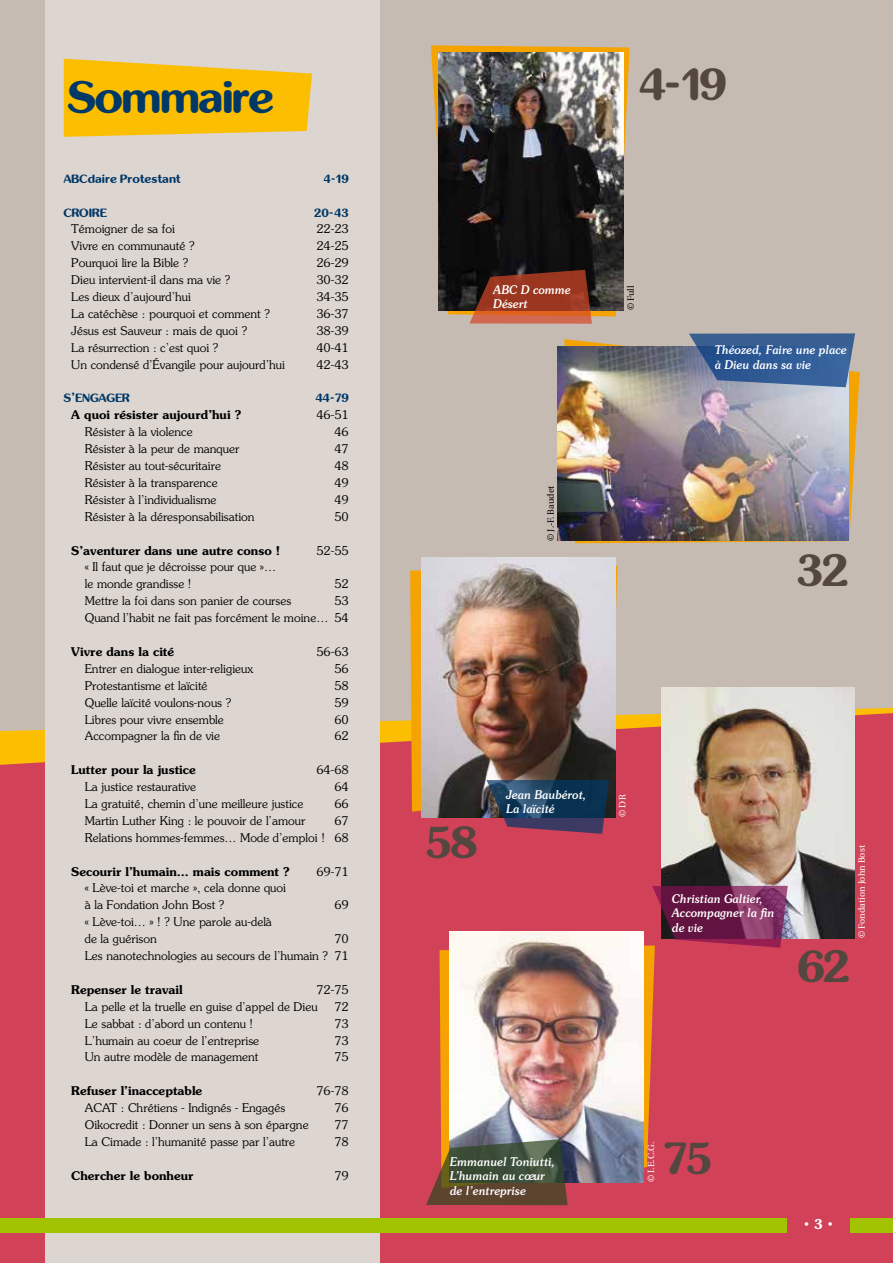
<style>
.page{position:relative;width:893px;height:1263px;background:#fff}
.page>*{position:absolute;margin:0;border:0;box-sizing:border-box;transform-origin:0 0}
.t1{font:700 45.6px "inglobal";letter-spacing:-.05em;color:#003867}
.t2{font:700 45px "inglobal";letter-spacing:-.05em;color:#54473f}
.t3{font:700 14.25px "inglobal";color:#fff}
.t4{font:300 12px/17px "Souvenir";color:#000}
.t5{font:600 12px "Souvenir";color:#000}
.t6{font:italic 500 12px/14.4px "Souvenir";color:#fff;scale:.9 1}
.t7{font:700 12px "inglobal";color:#003867}
.t8{font:9px "Utopia";color:#fff}
.t9{font:9px "Utopia";color:#000}
</style>
<div class="page">
<div style="left:0;top:0;width:893px;height:764px;background:#c6bbb3"></div>
<div style="left:0;top:765px;width:893px;height:498px;background:#d14259"></div>
<svg style="left:0;top:708px;width:893px;height:57px"></svg>
<div style="left:45px;top:0;width:335px;height:1263px;background:#dcd5d0"></div>
<svg style="left:64px;top:59px;width:248px;height:78px;background:#f6c11b"></svg>
<img style="left:662px;top:687px;width:193px;height:251px">
<svg style="left:652px;top:886px;width:136px;height:62px;background:#802853"></svg>
<svg style="left:564px;top:339px;width:296px;height:204px"></svg>
<img style="left:557px;top:346px;width:291px;height:195px">
<svg style="left:689px;top:333px;width:166px;height:54px;background:#456796"></svg>
<svg style="left:431px;top:45px;width:199px;height:271px"></svg>
<img style="left:438px;top:53px;width:186px;height:258px">
<svg style="left:469px;top:270px;width:123px;height:54px;background:#923e26"></svg>
<div style="left:0;top:1218px;width:787px;height:15px;background:#a2c301"></div>
<div style="left:850px;top:1218px;width:43px;height:15px;background:#a2c301"></div>
<svg style="left:410px;top:566px;width:208px;height:246px;background:#e9a02c"></svg>
<svg style="left:439px;top:945px;width:216px;height:243px;background:#e5832a"></svg>
<img style="left:422px;top:557px;width:194px;height:260px">
<svg style="left:487px;top:780px;width:122px;height:54px;background:#363e5d"></svg>
<img style="left:449px;top:931px;width:194px;height:251px">
<svg style="left:426px;top:1139px;width:142px;height:66px;background:#5d503d"></svg>
<h1 class="t1" style="left:68px;top:72px;width:208px">Sommaire</h1>
<p class="t7" style="left:64px;top:172px;width:118px">ABCdaire Protestant</p>
<p class="t7" style="left:323px;top:172px;width:27px">4-19</p>
<p class="t7" style="left:64px;top:206px;width:45px">CROIRE</p>
<p class="t7" style="left:314px;top:206px;width:36px">20-43</p>
<p class="t4" style="left:71px;top:221px;width:105px">Témoigner de sa foi</p>
<p class="t4" style="left:316px;top:221px;width:34px">22-23</p>
<p class="t4" style="left:71px;top:238px;width:125px">Vivre en communauté ?</p>
<p class="t4" style="left:316px;top:238px;width:34px">24-25</p>
<p class="t4" style="left:71px;top:254px;width:119px">Pourquoi lire la Bible ?</p>
<p class="t4" style="left:316px;top:254px;width:34px">26-29</p>
<p class="t4" style="left:71px;top:271px;width:161px">Dieu intervient-il dans ma vie ?</p>
<p class="t4" style="left:316px;top:271px;width:34px">30-32</p>
<p class="t4" style="left:71px;top:288px;width:121px">Les dieux d’aujourd’hui</p>
<p class="t4" style="left:316px;top:288px;width:34px">34-35</p>
<p class="t4" style="left:71px;top:305px;width:200px">La catéchèse : pourquoi et comment ?</p>
<p class="t4" style="left:316px;top:305px;width:34px">36-37</p>
<p class="t4" style="left:71px;top:322px;width:177px">Jésus est Sauveur : mais de quoi ?</p>
<p class="t4" style="left:316px;top:322px;width:34px">38-39</p>
<p class="t4" style="left:71px;top:339px;width:149px">La résurrection : c’est quoi ?</p>
<p class="t4" style="left:316px;top:339px;width:34px">40-41</p>
<p class="t4" style="left:71px;top:356px;width:215px">Un condensé d’Évangile pour aujourd’hui</p>
<p class="t4" style="left:316px;top:356px;width:34px">42-43</p>
<p class="t7" style="left:64px;top:391px;width:68px">S’ENGAGER</p>
<p class="t7" style="left:315px;top:391px;width:35px">44-79</p>
<p class="t5" style="left:71px;top:407px;width:171px">A quoi résister aujourd’hui ?</p>
<p class="t4" style="left:316px;top:407px;width:34px">46-51</p>
<p class="t4" style="left:85px;top:423px;width:109px">Résister à la violence</p>
<p class="t4" style="left:334px;top:423px;width:16px">46</p>
<p class="t4" style="left:85px;top:440px;width:156px">Résister à la peur de manquer</p>
<p class="t4" style="left:334px;top:440px;width:16px">47</p>
<p class="t4" style="left:85px;top:457px;width:138px">Résister au tout-sécuritaire</p>
<p class="t4" style="left:334px;top:457px;width:16px">48</p>
<p class="t4" style="left:85px;top:474px;width:134px">Résister à la transparence</p>
<p class="t4" style="left:334px;top:474px;width:16px">49</p>
<p class="t4" style="left:85px;top:491px;width:133px">Résister à l’individualisme</p>
<p class="t4" style="left:334px;top:491px;width:16px">49</p>
<p class="t4" style="left:85px;top:508px;width:171px">Résister à la déresponsabilisation</p>
<p class="t4" style="left:334px;top:508px;width:16px">50</p>
<p class="t5" style="left:71px;top:543px;width:210px">S’aventurer dans une autre conso !</p>
<p class="t4" style="left:316px;top:542px;width:34px">52-55</p>
<p class="t4" style="left:85px;top:559px;width:193px">« Il faut que je décroisse pour que »… le monde grandisse !</p>
<p class="t4" style="left:334px;top:576px;width:16px">52</p>
<p class="t4" style="left:85px;top:592px;width:208px">Mettre la foi dans son panier de courses</p>
<p class="t4" style="left:85px;top:592px;width:265px;text-align:right">53<br>Quand l’habit ne fait pas forcément le moine… 54</p>
<p class="t5" style="left:71px;top:644px;width:104px">Vivre dans la cité</p>
<p class="t4" style="left:316px;top:643px;width:34px">56-63</p>
<p class="t4" style="left:85px;top:660px;width:170px">Entrer en dialogue inter-religieux</p>
<p class="t4" style="left:334px;top:660px;width:16px">56</p>
<p class="t4" style="left:85px;top:677px;width:124px">Protestantisme et laïcité</p>
<p class="t4" style="left:334px;top:677px;width:16px">58</p>
<p class="t4" style="left:85px;top:694px;width:148px">Quelle laïcité voulons-nous ?</p>
<p class="t4" style="left:334px;top:694px;width:16px">59</p>
<p class="t4" style="left:85px;top:711px;width:141px">Libres pour vivre ensemble</p>
<p class="t4" style="left:334px;top:711px;width:16px">60</p>
<p class="t4" style="left:85px;top:728px;width:137px">Accompagner la fin de vie</p>
<p class="t4" style="left:334px;top:728px;width:16px">62</p>
<p class="t5" style="left:71px;top:762px;width:126px">Lutter pour la justice</p>
<p class="t4" style="left:316px;top:761px;width:34px">64-68</p>
<p class="t4" style="left:85px;top:778px;width:113px">La justice restaurative</p>
<p class="t4" style="left:334px;top:778px;width:16px">64</p>
<p class="t4" style="left:85px;top:795px;width:220px">La gratuité, chemin d’une meilleure justice</p>
<p class="t4" style="left:334px;top:795px;width:16px">66</p>
<p class="t4" style="left:85px;top:812px;width:222px">Martin Luther King : le pouvoir de l’amour</p>
<p class="t4" style="left:85px;top:812px;width:265px;text-align:right">67<br>Relations hommes-femmes… Mode d’emploi ! 68</p>
<p class="t5" style="left:71px;top:864px;width:220px">Secourir l’humain… mais comment ?</p>
<p class="t4" style="left:316px;top:863px;width:34px">69-71</p>
<p class="t4" style="left:85px;top:880px;width:203px">« Lève-toi et marche », cela donne quoi à la Fondation John Bost ?</p>
<p class="t4" style="left:334px;top:897px;width:16px">69</p>
<p class="t4" style="left:85px;top:913px;width:189px">« Lève-toi… » ! ? Une parole au-delà de la guérison</p>
<p class="t4" style="left:85px;top:930px;width:265px;text-align:right">70<br>Les nanotechnologies au secours de l’humain ? 71</p>
<p class="t5" style="left:71px;top:982px;width:113px">Repenser le travail</p>
<p class="t4" style="left:85px;top:981px;width:266px;text-indent:232px">72-75<br>La pelle et la truelle en guise d’appel de Dieu</p>
<p class="t4" style="left:334px;top:998px;width:16px">72</p>
<p class="t4" style="left:85px;top:1015px;width:170px">Le sabbat : d’abord un contenu !</p>
<p class="t4" style="left:334px;top:1015px;width:16px">73</p>
<p class="t4" style="left:85px;top:1032px;width:176px">L’humain au coeur de l’entreprise</p>
<p class="t4" style="left:334px;top:1032px;width:16px">73</p>
<p class="t4" style="left:85px;top:1049px;width:175px">Un autre modèle de management</p>
<p class="t4" style="left:334px;top:1049px;width:16px">75</p>
<p class="t5" style="left:71px;top:1083px;width:133px">Refuser l’inacceptable</p>
<p class="t4" style="left:316px;top:1082px;width:34px">76-78</p>
<p class="t4" style="left:85px;top:1099px;width:202px">ACAT : Chrétiens - Indignés - Engagés</p>
<p class="t4" style="left:334px;top:1099px;width:16px">76</p>
<p class="t4" style="left:85px;top:1116px;width:225px">Oikocredit : Donner un sens à son épargne</p>
<p class="t4" style="left:334px;top:1116px;width:16px">77</p>
<p class="t4" style="left:85px;top:1133px;width:212px">La Cimade : l’humanité passe par l’autre</p>
<p class="t4" style="left:334px;top:1133px;width:16px">78</p>
<p class="t5" style="left:71px;top:1168px;width:124px">Chercher le bonheur</p>
<p class="t4" style="left:334px;top:1167px;width:16px">79</p>
<h2 class="t2" style="left:639px;top:59px;width:90px">4-19</h2>
<p class="t6" style="left:493px;top:282px;width:88px">ABC D comme<br>Désert</p>
<p class="t9" style="left:626px;top:310px;width:26px;rotate:-90deg">© Full</p>
<p class="t9" style="left:546px;top:541px;width:57px;rotate:-90deg">© J.-F. Baudet</p>
<p class="t6" style="left:715px;top:343px;width:148px">Théozed, Faire une place à Dieu dans sa vie</p>
<h2 class="t2" style="left:796px;top:545px;width:55px">32</h2>
<h2 class="t2" style="left:425px;top:817px;width:54px">58</h2>
<p class="t6" style="left:506px;top:787px;width:91px">Jean Baubérot,<br>La laïcité</p>
<p class="t8" style="left:618px;top:817px;width:24px;rotate:-90deg">© DR</p>
<p class="t6" style="left:672px;top:891px;width:115px">Christian Galtier,<br>Accompagner la fin de vie</p>
<h2 class="t2" style="left:797px;top:941px;width:55px">62</h2>
<p class="t8" style="left:857px;top:938px;width:94px;rotate:-90deg">© Fondation John Bost</p>
<p class="t6" style="left:450px;top:1154px;width:118px">Emmanuel Toniutti,<br>L’humain au cœur de l’entreprise</p>
<p class="t8" style="left:646px;top:1182px;width:42px;rotate:-90deg">© I.E.C.G.</p>
<h2 class="t2" style="left:664px;top:1133px;width:50px">75</h2>
<p class="t3" style="left:803px;top:1215px;width:33px">• 3 •</p>
</div>
